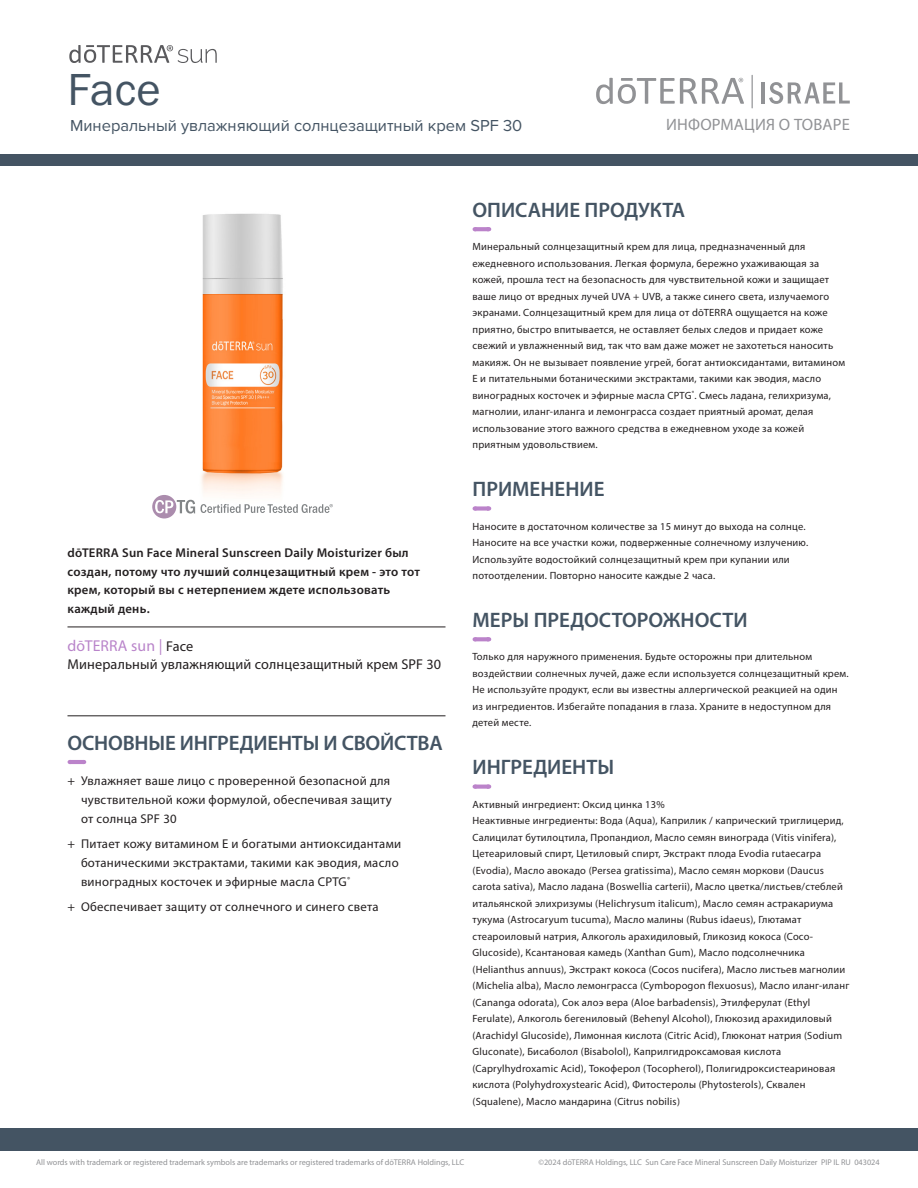
<style>
.page{position:relative;width:918px;height:1188px;background:#fff}
.page>*{position:absolute;margin:0;border:0;box-sizing:border-box;transform-origin:0 0}
.Main_Title{font:46.5px "Franklin Gothic URW Boo";color:#445463}
.Header__Sanctuary_dash{font:600 21px "Myriad Pro";color:#445463}
.Product_Descriptor_Title{font:16.5px "Proxima Nova";color:#445463}
.t1{font:16.5px "Myriad Pro";letter-spacing:.01em;color:#919295}
.Tag_Title_Roman___Rule{font:15.75px "Myriad Pro";letter-spacing:.01em;color:#b984ca}
.Tag_Title_Roman___Rule-2{font:14.25px "Myriad Pro";letter-spacing:.01em;color:#231f20}
.t2{font:12.75px/18.8px "Myriad Pro";letter-spacing:.02em;color:#231f20}
.Subheader{font:600 12.75px/18.8px "Myriad Pro";letter-spacing:.02em;color:#231f20}
.Body{font:10.5px/16.5px "Myriad Pro";letter-spacing:.02em;color:#231f20}
.Footer_Left{font:8.25px "Myriad Pro";color:#919295}
.Footer_Right{font:8.25px "Myriad Pro";color:#919295}
.s1{font-size:14.25px;color:#231f20}
</style>
<div class="page">
<div style="left:0;top:155px;width:918px;height:11px;background:#445463"></div>
<div style="left:0;top:1128px;width:918px;height:23px;background:#445463"></div>
<hr style="left:761px;top:82px;width:4px;height:22px;background:#919295">
<svg style="left:769px;top:82px;width:81px;height:22px"></svg>
<svg style="left:596px;top:78px;width:148px;height:26px"></svg>
<hr style="left:752px;top:75px;width:1px;height:33px;background:#919295">
<hr style="left:68px;top:627px;width:378px;height:1px;background:#231f20">
<hr style="left:68px;top:716px;width:378px;height:1px;background:#231f20">
<svg style="left:70px;top:760px;width:14px;height:4px"></svg>
<svg style="left:475px;top:227px;width:14px;height:4px"></svg>
<svg style="left:475px;top:506px;width:14px;height:5px"></svg>
<svg style="left:475px;top:637px;width:14px;height:4px"></svg>
<svg style="left:475px;top:785px;width:14px;height:4px"></svg>
<svg style="left:69px;top:45px;width:148px;height:18px"></svg>
<img style="left:195px;top:213px;width:88px;height:300px">
<svg style="left:152px;top:495px;width:43px;height:23px"></svg>
<svg style="left:201px;top:504px;width:132px;height:9px"></svg>
<p class="Main_Title" style="left:67px;top:61px;width:95px">Face</p>
<p class="Product_Descriptor_Title" style="left:70px;top:113px;width:454px">Минеральный увлажняющий солнцезащитный крем SPF 30</p>
<h3 class="t1" style="left:666px;top:115px;width:185px">ИНФОРМАЦИЯ О ТОВАРЕ</h3>
<p class="Subheader" style="left:68px;top:543px;width:354px">dōTERRA Sun Face Mineral Sunscreen Daily Moisturizer был создан, потому что лучший солнцезащитный крем - это тот крем, который вы с нетерпением ждете использовать каждый день.</p>
<p class="Tag_Title_Roman___Rule" style="left:68px;top:636px;width:127px">dōTERRA sun | <span class="s1">Face</span></p>
<p class="Tag_Title_Roman___Rule-2" style="left:68px;top:656px;width:375px">Минеральный увлажняющий солнцезащитный крем SPF 30</p>
<p class="Header__Sanctuary_dash" style="left:68px;top:729px;width:377px">ОСНОВНЫЕ ИНГРЕДИЕНТЫ И СВОЙСТВА</p>
<p class="t2" style="left:81px;top:772px;width:312px;text-indent:-14px">+ Увлажняет ваше лицо с проверенной безопасной для чувствительной кожи формулой, обеспечивая защиту от солнца SPF 30</p>
<p class="t2" style="left:81px;top:835px;width:322px;text-indent:-14px">+ Питает кожу витамином E и богатыми антиоксидантами ботаническими экстрактами, такими как эводия, масло виноградных косточек и эфирные масла CPTG<sup>®</sup></p>
<p class="t2" style="left:68px;top:898px;width:313px">+ Обеспечивает защиту от солнечного и синего света</p>
<p class="Header__Sanctuary_dash" style="left:472px;top:196px;width:214px">ОПИСАНИЕ ПРОДУКТА</p>
<p class="Body" style="left:472px;top:238px;width:374px">Минеральный солнцезащитный крем для лица, предназначенный для ежедневного использования. Легкая формула, бережно ухаживающая за кожей, прошла тест на безопасность для чувствительной кожи и защищает ваше лицо от вредных лучей UVA + UVB, а также синего света, излучаемого экранами. Солнцезащитный крем для лица от dōTERRA ощущается на коже приятно, быстро впитывается, не оставляет белых следов и придает коже свежий и увлажненный вид, так что вам даже может не захотеться наносить макияж. Он не вызывает появление угрей, богат антиоксидантами, витамином Е и питательными ботаническими экстрактами, такими как эводия, масло виноградных косточек и эфирные масла CPTG<sup>®</sup>. Смесь ладана, гелихризума, магнолии, иланг-иланга и лемонграсса создает приятный аромат, делая использование этого важного средства в ежедневном уходе за кожей приятным удовольствием.</p>
<p class="Header__Sanctuary_dash" style="left:472px;top:476px;width:133px">ПРИМЕНЕНИЕ</p>
<p class="Body" style="left:472px;top:518px;width:337px">Наносите в достаточном количестве за 15 минут до выхода на солнце.<br>Наносите на все участки кожи, подверженные солнечному излучению.<br>Используйте водостойкий солнцезащитный крем при купании или потоотделении. Повторно наносите каждые 2 часа.</p>
<p class="Header__Sanctuary_dash" style="left:472px;top:607px;width:277px">МЕРЫ ПРЕДОСТОРОЖНОСТИ</p>
<p class="Body" style="left:472px;top:649px;width:378px">Только для наружного применения. Будьте осторожны при длительном воздействии солнечных лучей, даже если используется солнцезащитный крем.<br>Не используйте продукт, если вы известны аллергической реакцией на один из ингредиентов. Избегайте попадания в глаза. Храните в недоступном для детей месте.</p>
<p class="Header__Sanctuary_dash" style="left:472px;top:754px;width:143px">ИНГРЕДИЕНТЫ</p>
<p class="Body" style="left:472px;top:796px;width:378px">Активный ингредиент: Оксид цинка 13%<br>Неактивные ингредиенты: Вода (Aqua), Каприлик / капрический триглицерид, Салицилат бутилоцтила, Пропандиол, Масло семян винограда (Vitis vinifera), Цетеариловый спирт, Цетиловый спирт, Экстракт плода Evodia rutaecarpa (Evodia), Масло авокадо (Persea gratissima), Масло семян моркови (Daucus carota sativa), Масло ладана (Boswellia carterii), Масло цветка/листьев/стеблей итальянской элихризумы (Helichrysum italicum), Масло семян астракариума тукума (Astrocaryum tucuma), Масло малины (Rubus idaeus), Глютамат стеароиловый натрия, Алкоголь арахидиловый, Гликозид кокоса (Coco-Glucoside), Ксантановая камедь (Xanthan Gum), Масло подсолнечника (Helianthus annuus), Экстракт кокоса (Cocos nucifera), Масло листьев магнолии (Michelia alba), Масло лемонграсса (Cymbopogon flexuosus), Масло иланг-иланг (Cananga odorata), Сок алоэ вера (Aloe barbadensis), Этилферулат (Ethyl Ferulate), Алкоголь бегениловый (Behenyl Alcohol), Глюкозид арахидиловый (Arachidyl Glucoside), Лимонная кислота (Citric Acid), Глюконат натрия (Sodium Gluconate), Бисаболол (Bisabolol), Каприлгидроксамовая кислота (Caprylhydroxamic Acid), Токоферол (Tocopherol), Полигидроксистеариновая кислота (Polyhydroxystearic Acid), Фитостеролы (Phytosterols), Сквален (Squalene), Масло мандарина (Citrus nobilis)</p>
<p class="Footer_Left" style="left:36px;top:1157px;width:430px">All words with trademark or registered trademark symbols are trademarks or registered trademarks of dōTERRA Holdings, LLC</p>
<p class="Footer_Right" style="left:539px;top:1157px;width:343px">©2024 dōTERRA Holdings, LLC Sun Care Face Mineral Sunscreen Daily Moisturizer PIP IL RU 043024</p>
</div>
